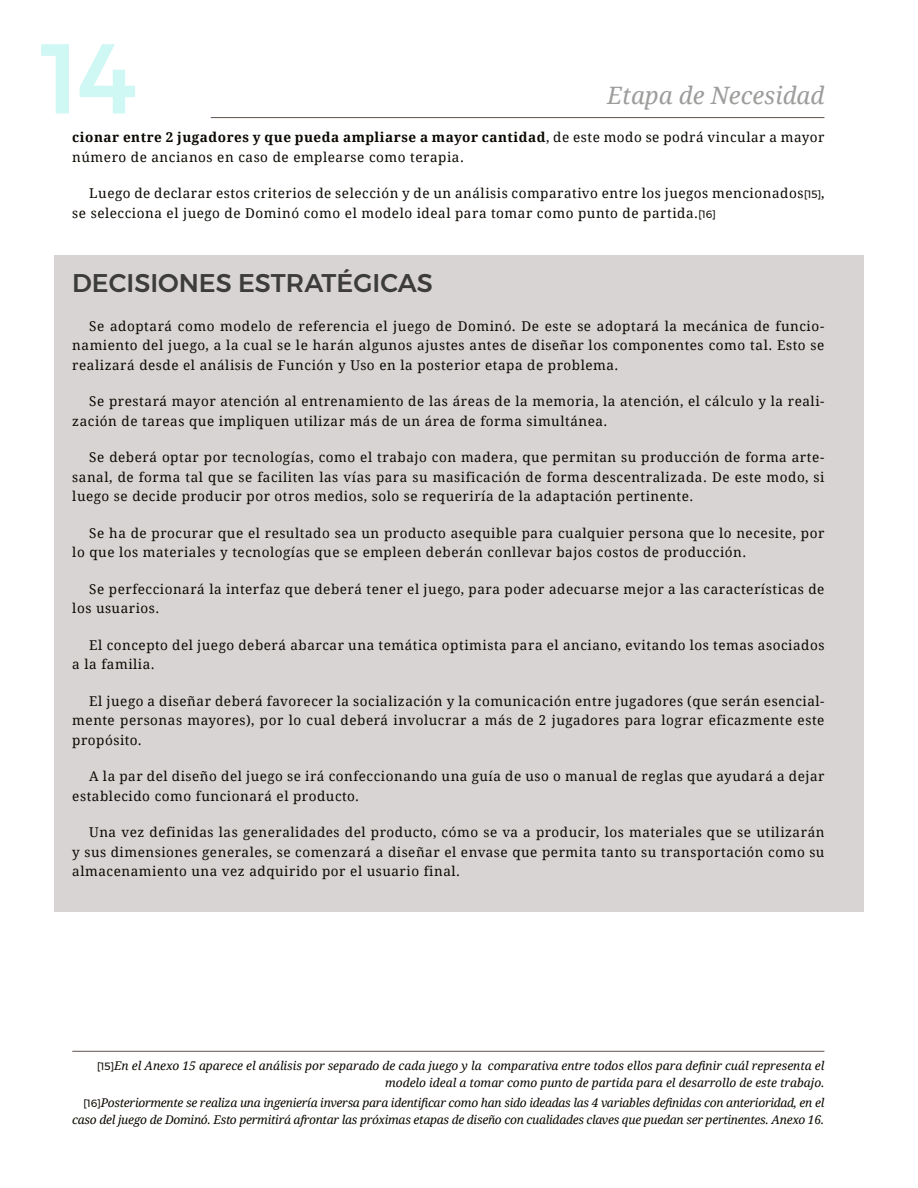
<style>
.page{position:relative;width:918px;height:1188px;background:#fff}
.page>*{position:absolute;margin:0;border:0;box-sizing:border-box;transform-origin:0 0}
.t1{font:500 99px "Montserrat";color:#cff7f3}
.t2{font:500 25.5px "Montserrat";color:#3c3c3b}
.t3{font:italic 24px "Droid Serif";color:#9d9d9c}
.t4{font:13.5px/19.5px "Droid Serif";letter-spacing:.04em;color:#0b0700}
.t5{font:italic 12px/16.5px "Droid Serif";letter-spacing:-.02em;color:#0b0700;text-align:right}
.t6{font:italic 12px/16.5px "Droid Serif";color:#0b0700;text-align:right}
.s1{font-weight:700}
.s2{font-family:"Montserrat";font-size:10.5px}
.s3{font-family:"Montserrat";font-style:normal;font-size:10.5px}
</style>
<div class="page">
<hr style="left:211px;top:117px;width:613px;height:1px;background:#5d514d">
<div style="left:54px;top:256px;width:810px;height:656px;background:#d8d4d3"></div>
<hr style="left:72px;top:1051px;width:752px;height:1px;background:#5d514d">
<h1 class="t1" style="left:41px;top:1px;width:99px">14</h1>
<h3 class="t3" style="left:607px;top:80px;width:219px">Etapa de Necesidad</h3>
<p class="t4" style="left:72px;top:128px;width:754px"><span class="s1">cionar entre 2 jugadores y que pueda ampliarse a mayor cantidad</span>, de este modo se podrá vincular a mayor número de ancianos en caso de emplearse como terapia.</p>
<p class="t4" style="left:72px;top:184px;width:754px;text-indent:17px">Luego de declarar estos criterios de selección y de un análisis comparativo entre los juegos mencionados<span class="s2">[15]</span>, se selecciona el juego de Dominó como el modelo ideal para tomar como punto de partida.<span class="s2">[16]</span></p>
<h2 class="t2" style="left:72px;top:263px;width:362px">DECISIONES ESTRATÉGICAS</h2>
<p class="t4" style="left:72px;top:316px;width:754px;text-align:justify;text-indent:17px">Se adoptará como modelo de referencia el juego de Dominó. De este se adoptará la mecánica de funcio&shy;namiento del juego, a la cual se le harán algunos ajustes antes de diseñar los componentes como tal. Esto se realizará desde el análisis de Función y Uso en la posterior etapa de problema.</p>
<p class="t4" style="left:72px;top:392px;width:754px;text-indent:17px">Se prestará mayor atención al entrenamiento de las áreas de la memoria, la atención, el cálculo y la reali&shy;zación de tareas que impliquen utilizar más de un área de forma simultánea.</p>
<p class="t4" style="left:72px;top:448px;width:754px;text-align:justify;text-indent:17px">Se deberá optar por tecnologías, como el trabajo con madera, que permitan su producción de forma arte&shy;sanal, de forma tal que se faciliten las vías para su masificación de forma descentralizada. De este modo, si luego se decide producir por otros medios, solo se requeriría de la adaptación pertinente.</p>
<p class="t4" style="left:72px;top:523px;width:754px;text-indent:17px">Se ha de procurar que el resultado sea un producto asequible para cualquier persona que lo necesite, por lo que los materiales y tecnologías que se empleen deberán conllevar bajos costos de producción.</p>
<p class="t4" style="left:72px;top:579px;width:754px;text-indent:17px">Se perfeccionará la interfaz que deberá tener el juego, para poder adecuarse mejor a las características de los usuarios.</p>
<p class="t4" style="left:72px;top:635px;width:754px;text-indent:17px">El concepto del juego deberá abarcar una temática optimista para el anciano, evitando los temas asociados a la familia.</p>
<p class="t4" style="left:72px;top:691px;width:754px;text-align:justify;text-indent:17px">El juego a diseñar deberá favorecer la socialización y la comunicación entre jugadores (que serán esencial&shy;mente personas mayores), por lo cual deberá involucrar a más de 2 jugadores para lograr eficazmente este propósito.</p>
<p class="t4" style="left:72px;top:767px;width:754px;text-indent:17px">A la par del diseño del juego se irá confeccionando una guía de uso o manual de reglas que ayudará a dejar establecido como funcionará el producto.</p>
<p class="t4" style="left:72px;top:823px;width:754px;text-align:justify;text-indent:17px">Una vez definidas las generalidades del producto, cómo se va a producir, los materiales que se utilizarán y sus dimensiones generales, se comenzará a diseñar el envase que permita tanto su transportación como su almacenamiento una vez adquirido por el usuario final.</p>
<p class="t6" style="left:97px;top:1058px;width:729px"><span class="s3">[15]</span>En el Anexo 15 aparece el análisis por separado de cada juego y la comparativa entre todos ellos para definir cuál representa el modelo ideal a tomar como punto de partida para el desarrollo de este trabajo.</p>
<p class="t5" style="left:72px;top:1095px;width:754px"><span class="s3">[16]</span>Posteriormente se realiza una ingeniería inversa para identificar como han sido ideadas las 4 variables definidas con anterioridad, en el caso del juego de Dominó. Esto permitirá afrontar las próximas etapas de diseño con cualidades claves que puedan ser pertinentes. Anexo 16.</p>
</div>
